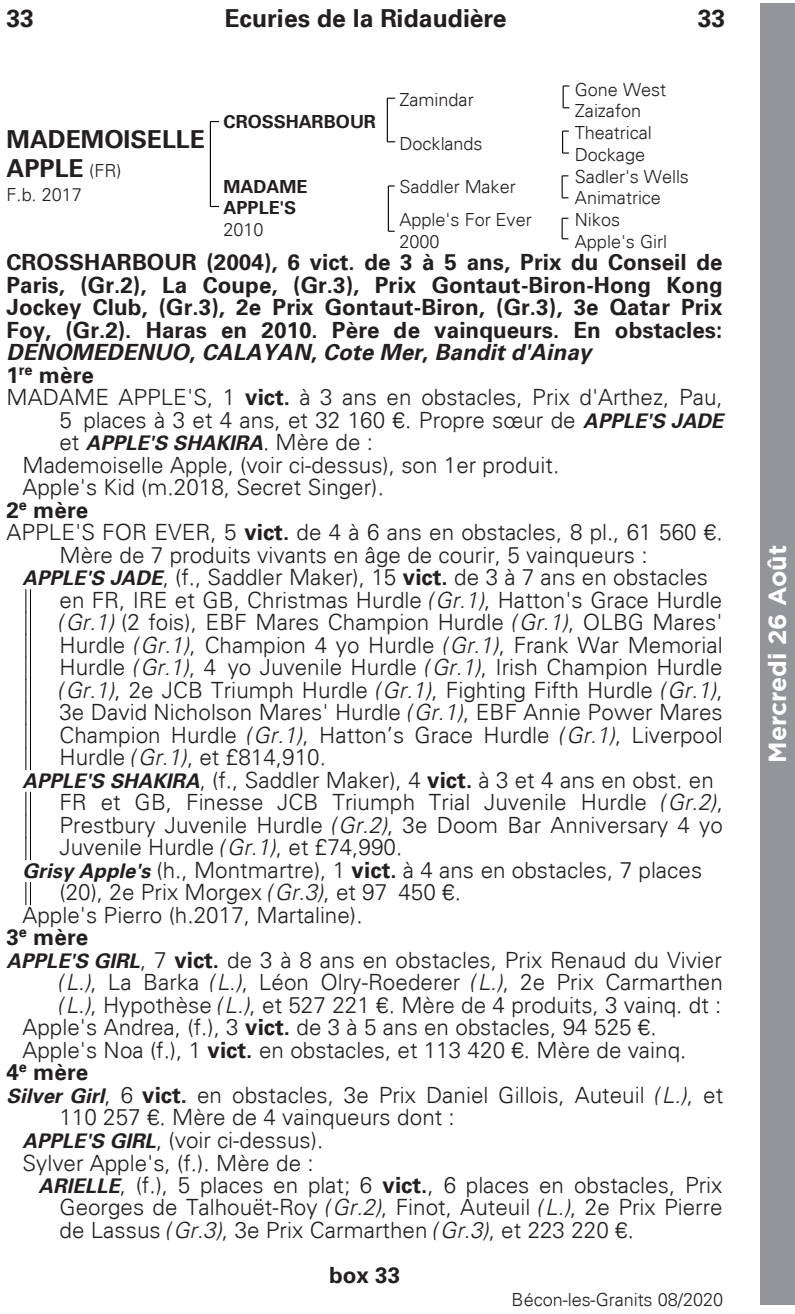
<style>
.page{position:relative;width:795px;height:1314px;background:#fff}
.page>*{position:absolute;margin:0;border:0;box-sizing:border-box;transform-origin:0 0}
.t1{font:700 24.75px/29.5px "Univers 65";color:#231f20}
.t2{font:700 24.75px "Gotham";color:#fff}
.t3{font:300 22.5px/22.7px "Univers 45";color:#231f20;text-align:right}
.t4{font:700 22.5px/22.5px "Univers 65";color:#231f20}
.t5{font:italic 700 20.25px "Univers 65";color:#231f20}
.t6{font:300 18px/21.6px "Univers 45";letter-spacing:-.005em;color:#231f20}
.t7{font:700 18px/21.4px "Univers 65";letter-spacing:-.005em;color:#231f20}
.s1{font-family:"Univers 45";font-weight:300;font-size:18px}
.s2{font-style:italic}
.s3{font-family:"Univers 65";font-weight:700}
.s4{font-family:"Univers 65";font-weight:700;font-style:italic;font-size:20.25px}
.s5{font-family:"Univers 45";font-weight:300;font-style:normal;font-size:22.5px}
</style>
<div class="page">
<div style="left:759px;top:3px;width:35px;height:1301px;background:#939598"></div>
<svg style="left:25px;top:590px;width:6px;height:180px"></svg>
<svg style="left:25px;top:792px;width:6px;height:67px"></svg>
<svg style="left:25px;top:882px;width:6px;height:23px"></svg>
<hr style="left:210px;top:122px;width:1px;height:84px;background:#000">
<hr style="left:386px;top:98px;width:1px;height:44px;background:#000">
<svg style="left:388px;top:185px;width:6px;height:2px"></svg>
<hr style="left:387px;top:186px;width:1px;height:45px;background:#000">
<svg style="left:561px;top:218px;width:7px;height:21px"></svg>
<hr style="left:561px;top:131px;width:2px;height:22px;background:#000">
<svg style="left:561px;top:175px;width:7px;height:23px"></svg>
<svg style="left:562px;top:85px;width:7px;height:23px"></svg>
<p class="t1" style="left:7px;top:6px;width:29px">33</p>
<p class="t1" style="left:224px;top:6px;width:284px">Ecuries de la Ridaudière</p>
<p class="t1" style="left:697px;top:6px;width:29px">33</p>
<p class="t6" style="left:399px;top:91px;width:76px">Zamindar</p>
<p class="t6" style="left:574px;top:80px;width:93px">Gone West<br>Zaizafon</p>
<p class="t6" style="left:399px;top:135px;width:84px">Docklands</p>
<p class="t6" style="left:574px;top:124px;width:78px">Theatrical<br>Dockage</p>
<p class="t7" style="left:223px;top:113px;width:154px">CROSSHARBOUR</p>
<p class="t1" style="left:7px;top:127px;width:200px">MADEMOISELLE<br>APPLE <span class="s1">(FR)</span></p>
<p class="t6" style="left:7px;top:186px;width:77px">F.b. 2017</p>
<p class="t6" style="left:399px;top:178px;width:118px">Saddler Maker</p>
<p class="t6" style="left:574px;top:167px;width:115px">Sadler's Wells<br>Animatrice</p>
<p class="t6" style="left:399px;top:211px;width:134px">Apple's For Ever<br>2000</p>
<p class="t6" style="left:574px;top:211px;width:94px">Nikos<br>Apple's Girl</p>
<p class="t4" style="left:7px;top:253px;width:717px">CROSSHARBOUR (2004), 6 vict. de 3 à 5 ans, Prix du Conseil de Paris, (Gr.2), La Coupe, (Gr.3), Prix Gontaut-Biron-Hong Kong Jockey Club, (Gr.3), 2e Prix Gontaut-Biron, (Gr.3), 3e Qatar Prix Foy, (Gr.2). Haras en 2010. Père de vainqueurs. En obstacles:<br><span class="s2">DENOMEDENUO</span>, <span class="s2">CALAYAN</span>, <span class="s2">Cote Mer</span>, <span class="s2">Bandit d'Ainay<br></span>1<sup>re</sup> mère</p>
<p class="t3" style="left:7px;top:388px;width:717px">MADAME APPLE'S, 1 <span class="s3">vict.</span> à 3 ans en obstacles, Prix d'Arthez, Pau,<br>5 places à 3 et 4 ans, et 32 160 €. Propre sœur de <span class="s4">APPLE'S JADE</span></p>
<p class="t5" style="left:59px;top:435px;width:315px"><span class="s5">et</span> APPLE'S SHAKIRA<span class="s5">. Mère de :</span></p>
<p class="t3" style="left:22px;top:456px;width:538px;text-align:left">Mademoiselle Apple, (voir ci-dessus), son 1er produit.<br>Apple's Kid (m.2018, Secret Singer).</p>
<p class="t4" style="left:7px;top:501px;width:83px">2<sup>e</sup> mère</p>
<p class="t3" style="left:7px;top:523px;width:717px">APPLE'S FOR EVER, 5 <span class="s3">vict.</span> de 4 à 6 ans en obstacles, 8 pl., 61 560 €.</p>
<p class="t3" style="left:59px;top:546px;width:589px">Mère de 7 produits vivants en âge de courir, 5 vainqueurs :</p>
<p class="t3" style="left:22px;top:568px;width:686px"><span class="s4">APPLE'S JADE</span>, (f., Saddler Maker), 15 <span class="s3">vict.</span> de 3 à 7 ans en obstacles</p>
<p class="t3" style="left:59px;top:591px;width:664px">en FR, IRE et GB, Christmas Hurdle (Gr.1), Hatton's Grace Hurdle</p>
<p class="t3" style="left:59px;top:611px;width:664px">(Gr.1) (2 fois), EBF Mares Champion Hurdle (Gr.1), OLBG Mares'</p>
<p class="t3" style="left:59px;top:636px;width:664px">Hurdle (Gr.1), Champion 4 yo Hurdle (Gr.1), Frank War Memorial</p>
<p class="t3" style="left:59px;top:658px;width:664px">Hurdle (Gr.1), 4 yo Juvenile Hurdle (Gr.1), Irish Champion Hurdle</p>
<p class="t3" style="left:59px;top:679px;width:664px">(Gr.1), 2e JCB Triumph Hurdle (Gr.1), Fighting Fifth Hurdle (Gr.1),</p>
<p class="t3" style="left:59px;top:703px;width:664px">3e David Nicholson Mares' Hurdle (Gr.1), EBF Annie Power Mares</p>
<p class="t3" style="left:59px;top:726px;width:664px">Champion Hurdle (Gr.1), Hatton’s Grace Hurdle (Gr.1), Liverpool</p>
<p class="t3" style="left:59px;top:748px;width:268px">Hurdle (Gr.1), et £814,910.</p>
<p class="t3" style="left:22px;top:771px;width:692px"><span class="s4">APPLE'S SHAKIRA</span>, (f., Saddler Maker), 4 <span class="s3">vict.</span> à 3 et 4 ans en obst. en</p>
<p class="t3" style="left:59px;top:793px;width:664px">FR et GB, Finesse JCB Triumph Trial Juvenile Hurdle (Gr.2),</p>
<p class="t3" style="left:59px;top:816px;width:664px">Prestbury Juvenile Hurdle (Gr.2), 3e Doom Bar Anniversary 4 yo</p>
<p class="t3" style="left:59px;top:838px;width:344px">Juvenile Hurdle (Gr.1), et £74,990.</p>
<p class="t3" style="left:22px;top:861px;width:680px"><span class="s4">Grisy Apple's</span> (h., Montmartre), 1 <span class="s3">vict.</span> à 4 ans en obstacles, 7 places</p>
<p class="t3" style="left:59px;top:883px;width:403px">(20), 2e Prix Morgex (Gr.3), et 97 450 €.</p>
<p class="t3" style="left:22px;top:906px;width:341px">Apple's Pierro (h.2017, Martaline).</p>
<p class="t4" style="left:7px;top:928px;width:83px">3<sup>e</sup> mère</p>
<p class="t3" style="left:7px;top:951px;width:716px"><span class="s4">APPLE'S GIRL</span>, 7 <span class="s3">vict.</span> de 3 à 8 ans en obstacles, Prix Renaud du Vivier</p>
<p class="t3" style="left:59px;top:971px;width:664px">(L.), La Barka (L.), Léon Olry-Roederer (L.), 2e Prix Carmarthen</p>
<p class="t3" style="left:59px;top:993px;width:663px">(L.), Hypothèse (L.), et 527 221 €. Mère de 4 produits, 3 vainq. dt :</p>
<p class="t3" style="left:22px;top:1018px;width:635px">Apple's Andrea, (f.), 3 <span class="s3">vict.</span> de 3 à 5 ans en obstacles, 94 525 €.</p>
<p class="t3" style="left:22px;top:1041px;width:665px">Apple's Noa (f.), 1 <span class="s3">vict.</span> en obstacles, et 113 420 €. Mère de vainq.</p>
<p class="t4" style="left:7px;top:1063px;width:83px">4<sup>e</sup> mère</p>
<p class="t3" style="left:7px;top:1086px;width:717px"><span class="s4">Silver Girl</span>, 6 <span class="s3">vict.</span> en obstacles, 3e Prix Daniel Gillois, Auteuil (L.), et</p>
<p class="t3" style="left:59px;top:1108px;width:396px">110 257 €. Mère de 4 vainqueurs dont :</p>
<p class="t3" style="left:22px;top:1131px;width:302px"><span class="s4">APPLE'S GIRL</span>, (voir ci-dessus).</p>
<p class="t3" style="left:22px;top:1153px;width:292px">Sylver Apple's, (f.). Mère de :</p>
<p class="t3" style="left:38px;top:1176px;width:685px"><span class="s4">ARIELLE</span>, (f.), 5 places en plat; 6 <span class="s3">vict.</span>, 6 places en obstacles, Prix</p>
<p class="t3" style="left:59px;top:1198px;width:664px">Georges de Talhouët-Roy (Gr.2), Finot, Auteuil (L.), 2e Prix Pierre</p>
<p class="t3" style="left:59px;top:1221px;width:575px">de Lassus (Gr.3), 3e Prix Carmarthen (Gr.3), et 223 220 €.</p>
<p class="t4" style="left:329px;top:1266px;width:72px">box 33</p>
<p class="t6" style="left:511px;top:1290px;width:213px">Bécon-les-Granits 08/2020</p>
<p class="t7" style="left:223px;top:178px;width:85px">MADAME<br>APPLE'S</p>
<p class="t6" style="left:223px;top:221px;width:42px">2010</p>
<p class="t2" style="left:768px;top:763px;width:219px;rotate:-90deg">Mercredi 26 Août</p>
</div>
